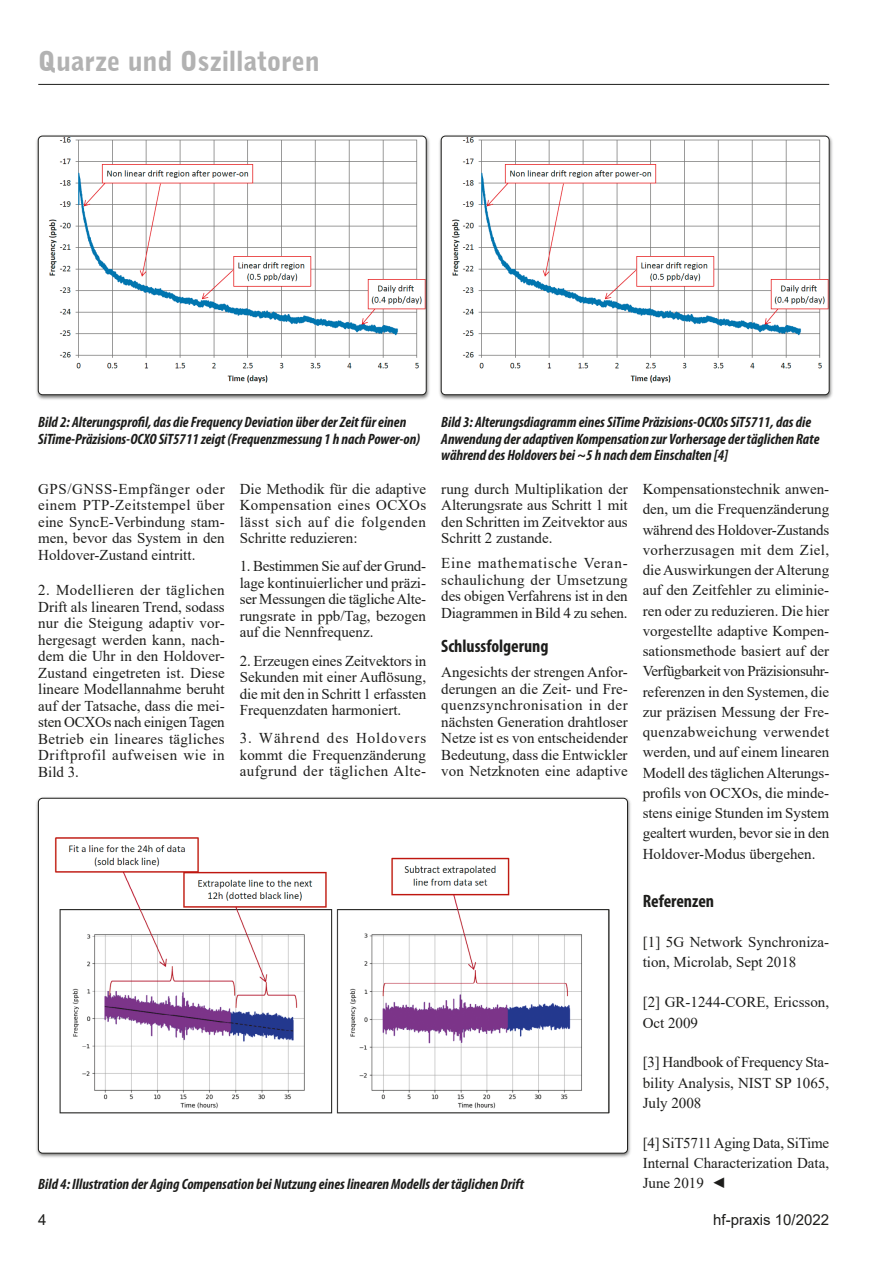
<style>
.page{position:relative;width:893px;height:1263px;background:#fff}
.page>*{position:absolute;margin:0;border:0;box-sizing:border-box;transform-origin:0 0}
.t1{font:900 27px "Bell Gothic BT";letter-spacing:-.005em;color:#b2b2b2}
.t2{font:700 condensed 18px "Myriad Pro";color:#1d1d1b}
.t3{font:15px/16.5px "Times New Roman";color:#1d1d1b;text-align:justify}
.t4{font:italic 700 condensed 15px/16.5px "Myriad Pro";color:#1d1d1b}
.t5{font:15px "Arial";color:#1d1d1b}
</style>
<div class="page">
<hr style="left:38px;top:84px;width:791px;height:1px;background:#1d1d1b">
<div style="left:35px;top:134px;width:396px;height:266px;background:#1d1d1b;opacity:.6"></div>
<img style="left:38px;top:136px;width:388px;height:259px">
<div style="left:38px;top:136px;width:388px;height:259px;border:1px solid #1d1d1b;border-radius:4px"></div>
<div style="left:438px;top:134px;width:395px;height:266px;background:#1d1d1b;opacity:.6"></div>
<img style="left:441px;top:136px;width:388px;height:259px">
<div style="left:441px;top:136px;width:388px;height:259px;border:1px solid #1d1d1b;border-radius:4px"></div>
<div style="left:35px;top:796px;width:597px;height:362px;background:#1d1d1b;opacity:.6"></div>
<div style="left:38px;top:798px;width:589px;height:355px;background:#fff;border-radius:4px"></div>
<img style="left:54px;top:837px;width:556px;height:277px">
<h1 class="t1" style="left:38px;top:44px;width:283px">Quarze und Oszillatoren</h1>
<p class="t4" style="left:38px;top:414px;width:384px">Bild 2: Alterungsprofil, das die Frequency Deviation über der Zeit für einen<br>SiTime-Präzisions-OCXO SiT5711 zeigt (Frequenzmessung 1 h nach Power-on)</p>
<p class="t4" style="left:441px;top:414px;width:380px">Bild 3: Alterungsdiagramm eines SiTime Präzisions-OCXOs SiT5711, das die<br>Anwendung der adaptiven Kompensation zur Vorhersage der täglichen Rate während des Holdovers bei ~5 h nach dem Einschalten [4]</p>
<p class="t3" style="left:38px;top:480px;width:188px">GPS/GNSS-Empfänger oder einem PTP-Zeitstempel über eine SyncE-Verbindung stam&shy;men, bevor das System in den Holdover-Zustand eintritt.</p>
<p class="t3" style="left:38px;top:581px;width:188px">2. Modellieren der täglichen Drift als linearen Trend, sodass nur die Steigung adaptiv vor&shy;hergesagt werden kann, nach&shy;dem die Uhr in den Holdover-Zustand eingetreten ist. Diese lineare Modellannahme beruht auf der Tatsache, dass die mei&shy;sten OCXOs nach einigen Tagen Betrieb ein lineares tägliches Driftprofil aufweisen wie in Bild 3.</p>
<p class="t3" style="left:240px;top:480px;width:188px">Die Methodik für die adaptive Kompensation eines OCXOs lässt sich auf die folgenden Schritte reduzieren:</p>
<p class="t3" style="left:240px;top:558px;width:188px">1. Bestimmen Sie auf der Grund&shy;lage kontinuierlicher und präzi&shy;ser Messungen die tägliche Alte&shy;rungsrate in ppb/Tag, bezogen auf die Nennfrequenz.</p>
<p class="t3" style="left:240px;top:652px;width:188px">2. Erzeugen eines Zeitvektors in Sekunden mit einer Auflösung, die mit den in Schritt 1 erfassten Frequenzdaten harmoniert.</p>
<p class="t3" style="left:240px;top:729px;width:188px">3. Während des Holdovers kommt die Frequenzänderung aufgrund der täglichen Alte-</p>
<p class="t3" style="left:441px;top:480px;width:188px">rung durch Multiplikation der Alterungsrate aus Schritt 1 mit den Schritten im Zeitvektor aus Schritt 2 zustande.</p>
<p class="t3" style="left:441px;top:555px;width:188px">Eine mathematische Veran&shy;schaulichung der Umsetzung des obigen Verfahrens ist in den Diagrammen in Bild 4 zu sehen.</p>
<p class="t2" style="left:441px;top:635px;width:109px">Schlussfolgerung</p>
<p class="t3" style="left:441px;top:663px;width:188px">Angesichts der strengen Anfor&shy;derungen an die Zeit- und Fre&shy;quenzsynchronisation in der nächsten Generation drahtloser Netze ist es von entscheidender Bedeutung, dass die Entwickler von Netzknoten eine adaptive</p>
<p class="t4" style="left:38px;top:1175px;width:487px">Bild 4: Illustration der Aging Compensation bei Nutzung eines linearen Modells der täglichen Drift</p>
<p class="t3" style="left:643px;top:478px;width:188px;line-height:20.2px">Kompensationstechnik anwen&shy;den, um die Frequenzänderung während des Holdover-Zustands vorherzusagen mit dem Ziel, die Auswirkungen der Alterung auf den Zeitfehler zu eliminie&shy;ren oder zu reduzieren. Die hier vorgestellte adaptive Kompen&shy;sationsmethode basiert auf der Verfügbarkeit von Präzisionsuhr&shy;referenzen in den Systemen, die zur präzisen Messung der Fre&shy;quenzabweichung verwendet werden, und auf einem linearen Modell des täglichen Alterungs&shy;profils von OCXOs, die minde&shy;stens einige Stunden im System gealtert wurden, bevor sie in den Holdover-Modus übergehen.</p>
<p class="t2" style="left:643px;top:890px;width:73px">Referenzen</p>
<p class="t3" style="left:643px;top:931px;width:188px;line-height:20.2px">[1] 5G Network Synchroniza&shy;tion, Microlab, Sept 2018</p>
<p class="t3" style="left:643px;top:992px;width:188px;line-height:20.2px">[2] GR-1244-CORE, Ericsson,<br>Oct 2009</p>
<p class="t3" style="left:643px;top:1052px;width:188px;line-height:20.2px">[3] Handbook of Frequency Sta&shy;bility Analysis, NIST SP 1065, July 2008</p>
<p class="t3" style="left:643px;top:1132px;width:188px;line-height:20.2px">[4] SiT5711 Aging Data, SiTime Internal Characterization Data, June 2019 ◄</p>
<p class="t5" style="left:38px;top:1209px;width:10px">4</p>
<p class="t5" style="left:713px;top:1209px;width:117px">hf-praxis 10/2022</p>
</div>
